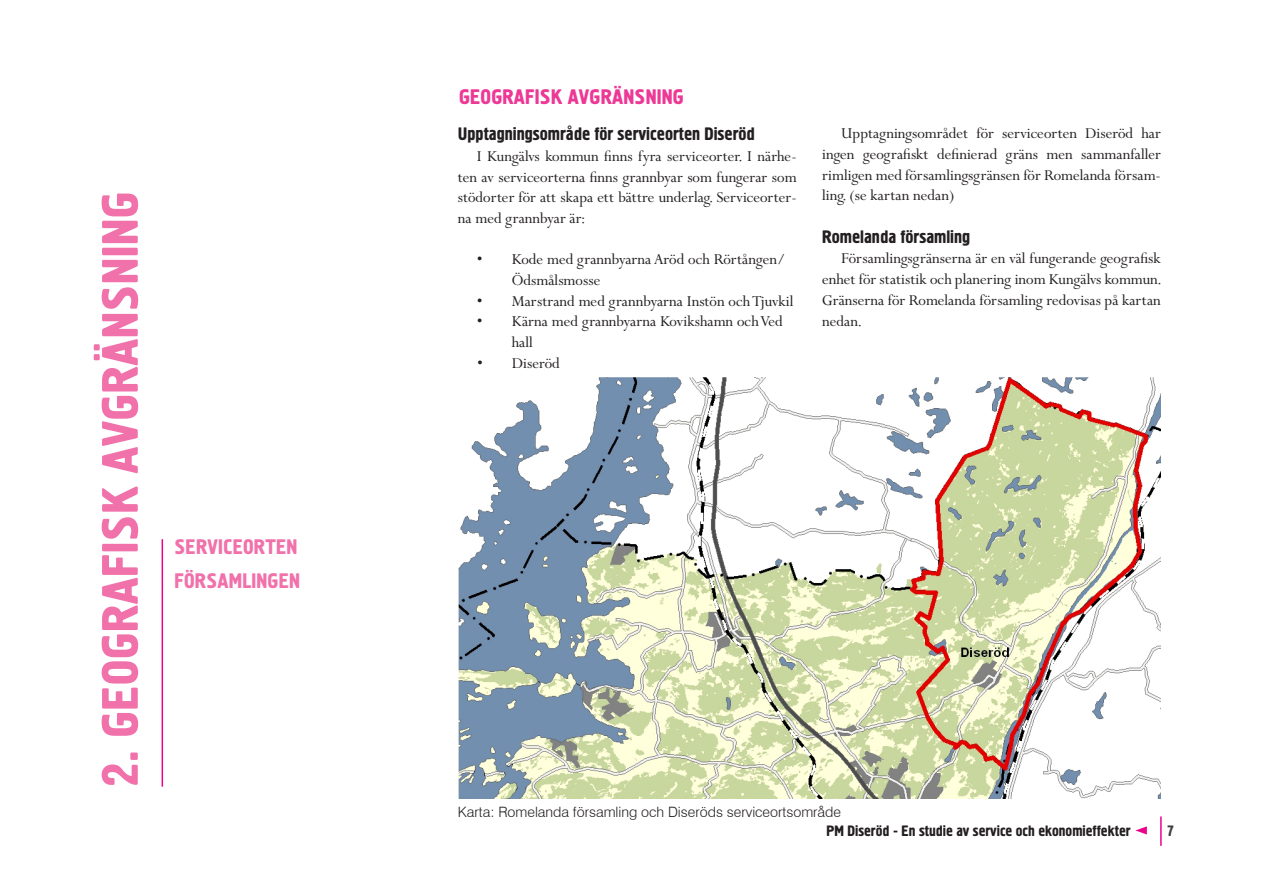
<style>
.page{position:relative;width:1263px;height:893px;background:#fff}
.page>*{position:absolute;margin:0;border:0;box-sizing:border-box;transform-origin:0 0}
.t1{font:51px "Hermes";letter-spacing:.01em;color:#f171ab}
.t2{font:21px/33.8px "Hermes";letter-spacing:.01em;color:#f171ab}
.t3{font:21px "Hermes";letter-spacing:.01em;color:#ed3896}
.t4{font:18px "Hermes";color:#231f20}
.t5{font:16.95px/20.7px "Perpetua MT Std";color:#231f20;text-align:justify}
.t6{font:15px "Hermes";color:#231f20}
.t7{font:15px "Hermes";color:#3e3e3f}
.t8{font:300 14.25px "Swiss 721 BT";color:#231f20}
</style>
<div class="page">
<hr style="left:1160px;top:816px;width:2px;height:30px;background:#ed028c">
<svg style="left:1135px;top:826px;width:12px;height:8px"></svg>
<hr style="left:162px;top:539px;width:1px;height:248px;background:#ed028c">
<img style="left:458px;top:377px;width:703px;height:421px">
<h1 class="t1" style="left:88px;top:786px;width:596px;rotate:-90deg">2. Geografisk avgränsning</h1>
<p class="t2" style="left:174px;top:530px;width:127px">Serviceorten<br>Församlingen</p>
<p class="t3" style="left:459px;top:83px;width:226px">Geografisk avgränsning</p>
<p class="t4" style="left:458px;top:122px;width:299px">Upptagningsområde för serviceorten Diseröd</p>
<p class="t5" style="left:458px;top:146px;width:340px;text-indent:19px">I Kungälvs kommun finns fyra serviceorter. I närhe&shy;ten av serviceorterna finns grannbyar som fungerar som stödorter för att skapa ett bättre underlag. Serviceorter&shy;na med grannbyar är:</p>
<p class="t5" style="left:512px;top:250px;width:275px;text-indent:-35px">• Kode med grannbyarna Aröd och Rörtången/<br>Ödsmålsmosse</p>
<p class="t5" style="left:477px;top:291px;width:318px">• Marstrand med grannbyarna Instön ochTjuvkil</p>
<p class="t5" style="left:512px;top:312px;width:273px;text-indent:-35px">• Kärna med grannbyarna Kovikshamn ochVed hall</p>
<p class="t5" style="left:477px;top:353px;width:84px">• Diseröd</p>
<p class="t5" style="left:822px;top:124px;width:340px;text-indent:19px">Upptagningsområdet för serviceorten Diseröd har ingen geografiskt definierad gräns men sammanfaller rimligen med församlingsgränsen för Romelanda försam&shy;ling. (se kartan nedan)</p>
<p class="t4" style="left:822px;top:225px;width:150px">Romelanda församling</p>
<p class="t5" style="left:822px;top:249px;width:341px;text-indent:19px">Församlingsgränserna är en väl fungerande geografisk enhet för statistik och planering inom Kungälvs kommun.<br>Gränserna för Romelanda församling redovisas på kartan nedan.</p>
<p class="t8" style="left:458px;top:803px;width:385px">Karta: Romelanda församling och Diseröds serviceortsområde</p>
<p class="t6" style="left:826px;top:821px;width:306px">PM Diseröd - En studie av service och ekonomieffekter</p>
<p class="t7" style="left:1167px;top:822px;width:8px">7</p>
</div>
